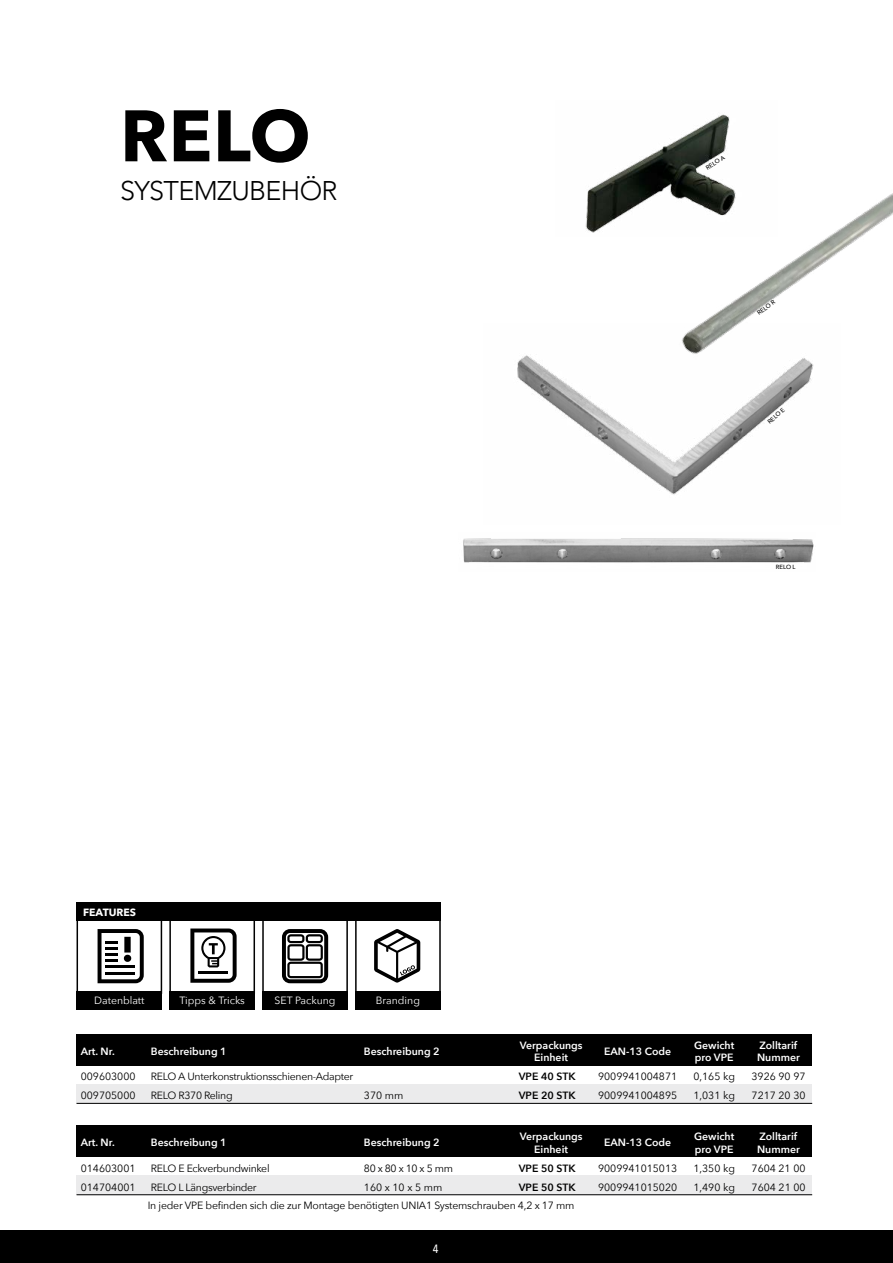
<style>
.page{position:relative;width:893px;height:1263px;background:#fff}
.page>*{position:absolute;margin:0;border:0;box-sizing:border-box;transform-origin:0 0}
.t1{font:700 72px "Avenir Next";color:#000}
.t2{font:300 27px "Avenir";letter-spacing:-.025em;color:#000}
.t3{font:500 12px "Avenir Next Condensed";color:#fff}
.t4{font:10.5px "Avenir Next";letter-spacing:-.02em;color:#000}
.t5{font:600 10.5px/12.6px "Avenir Next";color:#fff}
.t6{font:10.5px "Avenir Next";color:#000}
.t7{font:10.5px "Avenir Next";color:#fff}
.t8{font:600 10.5px "Avenir Next";color:#000}
.t9{font:700 10.5px "Avenir Next";color:#fff}
.t10{font:500 6px "Avenir Next";color:#000}
</style>
<div class="page">
<img style="left:463px;top:538px;width:351px;height:25px">
<div style="left:77px;top:1034px;width:735px;height:31px;background:#000"></div>
<div style="left:77px;top:1084px;width:735px;height:19px;background:#ebebec"></div>
<hr style="left:77px;top:1103px;width:735px;height:1px;background:#000">
<img style="left:517px;top:355px;width:248px;height:140px">
<img style="left:585px;top:114px;width:145px;height:119px">
<img style="left:655px;top:123px;width:238px;height:297px">
<div style="left:77px;top:916px;width:85px;height:78px;border:2px solid #000"></div>
<div style="left:169px;top:916px;width:86px;height:78px;border:2px solid #000"></div>
<div style="left:262px;top:916px;width:86px;height:78px;border:2px solid #000"></div>
<div style="left:355px;top:916px;width:86px;height:78px;border:2px solid #000"></div>
<svg style="left:98px;top:929px;width:46px;height:54px"></svg>
<div style="left:77px;top:991px;width:85px;height:18px;background:#000"></div>
<svg style="left:190px;top:928px;width:47px;height:55px"></svg>
<div style="left:169px;top:991px;width:86px;height:18px;background:#000"></div>
<svg style="left:282px;top:929px;width:46px;height:54px"></svg>
<div style="left:262px;top:991px;width:86px;height:18px;background:#000"></div>
<svg style="left:374px;top:929px;width:46px;height:53px"></svg>
<div style="left:355px;top:991px;width:86px;height:18px;background:#000"></div>
<div style="left:77px;top:902px;width:364px;height:19px;background:#000"></div>
<div style="left:77px;top:1125px;width:735px;height:32px;background:#000"></div>
<div style="left:77px;top:1176px;width:735px;height:19px;background:#ebebec"></div>
<hr style="left:77px;top:1194px;width:735px;height:1px;background:#000">
<div style="left:0;top:1230px;width:893px;height:33px;background:#000"></div>
<h1 class="t1" style="left:120px;top:74px;width:192px">RELO</h1>
<h2 class="t2" style="left:120px;top:175px;width:219px">SYSTEMZUBEHÖR</h2>
<p class="t9" style="left:83px;top:903px;width:54px">FEATURES</p>
<p class="t7" style="left:94px;top:991px;width:52px">Datenblatt</p>
<p class="t7" style="left:179px;top:991px;width:67px">Tipps &amp; Tricks</p>
<p class="t7" style="left:275px;top:991px;width:62px">SET Packung</p>
<p class="t7" style="left:376px;top:991px;width:46px">Branding</p>
<p class="t10" style="left:704px;top:164px;width:22px;rotate:-31deg">RELO A</p>
<p class="t10" style="left:755px;top:310px;width:22px;rotate:-37deg">RELO R</p>
<p class="t10" style="left:765px;top:418px;width:22px;rotate:-40deg">RELO E</p>
<p class="t10" style="left:776px;top:561px;width:21px">RELO L</p>
<p class="t5" style="left:81px;top:1044px;width:35px">Art. Nr.</p>
<p class="t5" style="left:151px;top:1044px;width:77px">Beschreibung 1</p>
<p class="t5" style="left:364px;top:1044px;width:77px">Beschreibung 2</p>
<p class="t5" style="left:520px;top:1038px;width:64px;text-align:center">Verpackungs<br>Einheit</p>
<p class="t5" style="left:604px;top:1044px;width:69px">EAN-13 Code</p>
<p class="t5" style="left:694px;top:1038px;width:42px">Gewicht pro VPE</p>
<p class="t5" style="left:757px;top:1038px;width:44px">Zolltarif<br>Nummer</p>
<p class="t6" style="left:81px;top:1067px;width:56px">009603000</p>
<p class="t4" style="left:151px;top:1067px;width:204px">RELO A Unterkonstruktionsschienen-Adapter</p>
<p class="t8" style="left:519px;top:1067px;width:58px">VPE 40 STK</p>
<p class="t6" style="left:598px;top:1067px;width:81px">9009941004871</p>
<p class="t4" style="left:693px;top:1067px;width:43px">0,165 kg</p>
<p class="t4" style="left:751px;top:1067px;width:55px">3926 90 97</p>
<p class="t6" style="left:81px;top:1086px;width:56px">009705000</p>
<p class="t4" style="left:151px;top:1086px;width:83px">RELO R370 Reling</p>
<p class="t4" style="left:364px;top:1086px;width:41px">370 mm</p>
<p class="t8" style="left:519px;top:1086px;width:58px">VPE 20 STK</p>
<p class="t6" style="left:598px;top:1086px;width:81px">9009941004895</p>
<p class="t4" style="left:693px;top:1086px;width:43px">1,031 kg</p>
<p class="t4" style="left:752px;top:1086px;width:55px">7217 20 30</p>
<p class="t5" style="left:81px;top:1136px;width:35px">Art. Nr.</p>
<p class="t5" style="left:151px;top:1136px;width:77px">Beschreibung 1</p>
<p class="t5" style="left:364px;top:1136px;width:77px">Beschreibung 2</p>
<p class="t5" style="left:520px;top:1130px;width:64px;text-align:center">Verpackungs<br>Einheit</p>
<p class="t5" style="left:604px;top:1136px;width:69px">EAN-13 Code</p>
<p class="t5" style="left:694px;top:1130px;width:42px">Gewicht pro VPE</p>
<p class="t5" style="left:757px;top:1130px;width:44px">Zolltarif<br>Nummer</p>
<p class="t6" style="left:81px;top:1159px;width:56px">014603001</p>
<p class="t4" style="left:151px;top:1159px;width:120px">RELO E Eckverbundwinkel</p>
<p class="t4" style="left:364px;top:1159px;width:91px">80 x 80 x 10 x 5 mm</p>
<p class="t8" style="left:519px;top:1159px;width:58px">VPE 50 STK</p>
<p class="t6" style="left:598px;top:1159px;width:81px">9009941015013</p>
<p class="t4" style="left:693px;top:1159px;width:43px">1,350 kg</p>
<p class="t4" style="left:752px;top:1159px;width:55px">7604 21 00</p>
<p class="t6" style="left:81px;top:1178px;width:56px">014704001</p>
<p class="t4" style="left:151px;top:1178px;width:107px">RELO L Längsverbinder</p>
<p class="t4" style="left:364px;top:1178px;width:80px">160 x 10 x 5 mm</p>
<p class="t8" style="left:519px;top:1178px;width:58px">VPE 50 STK</p>
<p class="t6" style="left:598px;top:1178px;width:81px">9009941015020</p>
<p class="t4" style="left:693px;top:1178px;width:43px">1,490 kg</p>
<p class="t4" style="left:752px;top:1178px;width:55px">7604 21 00</p>
<p class="t4" style="left:148px;top:1196px;width:428px">In jeder VPE befinden sich die zur Montage benötigten UNIA1 Systemschrauben 4,2 x 17 mm</p>
<p class="t3" style="left:433px;top:1241px;width:7px">4</p>
</div>
